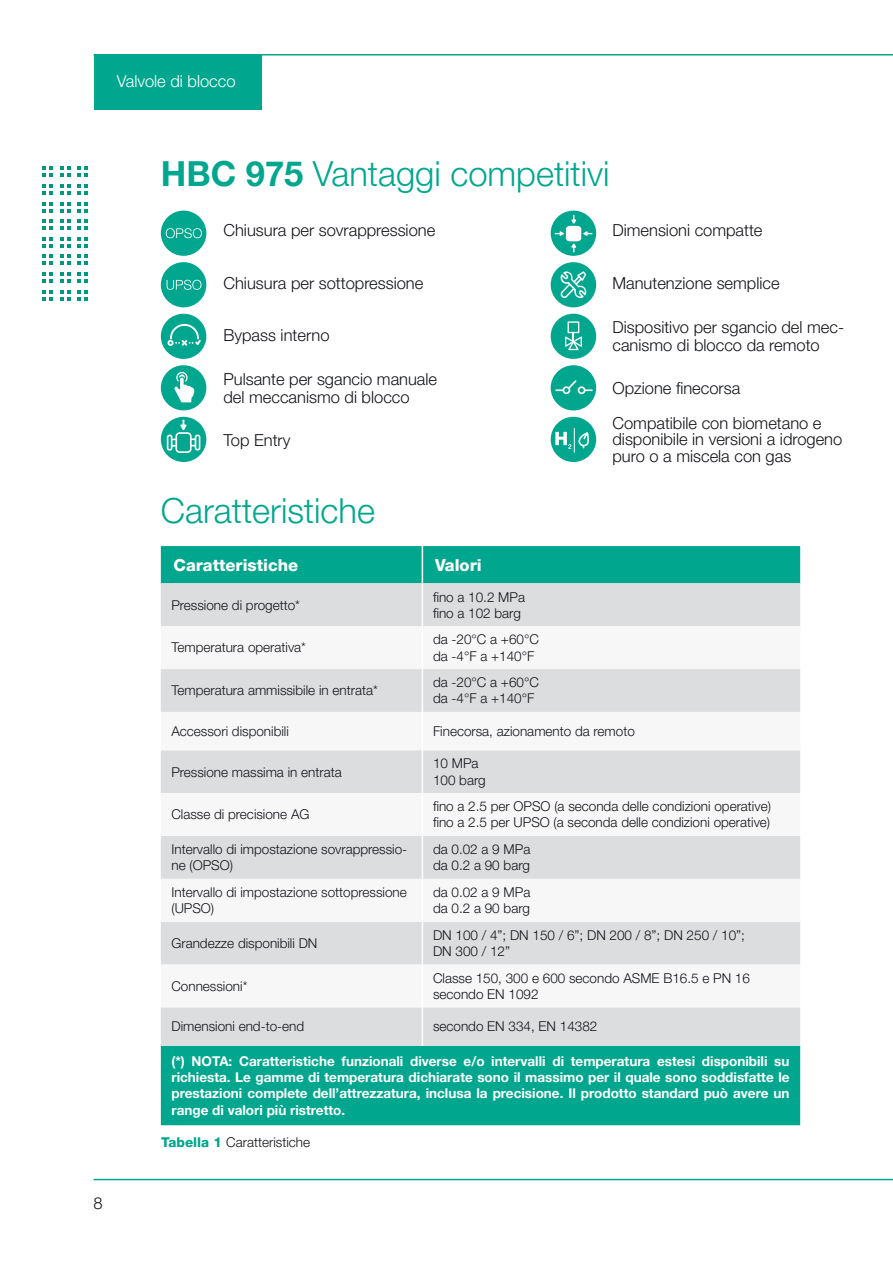
<style>
.page{position:relative;width:893px;height:1263px;background:#fff}
.page>*{position:absolute;margin:0;border:0;box-sizing:border-box;transform-origin:0 0}
.Titoletto{font:300 34.5px "Helvetica Neue LT Pro";color:#00a78e}
.bullet_non_puntato{font:300 16.5px/18px "Helvetica Neue LT Pro";color:#121418}
.Testo{font:300 16.5px/16.5px "Helvetica Neue LT Pro";color:#121418}
.titoli_tabella_bianc{font:800 16.5px "Helvetica Neue LT Pro";color:#fff}
.t1{font:300 16.5px "Helvetica Neue LT Pro";color:#fff}
.testo_tabella{font:300 13.5px/16.2px "Helvetica Neue LT Pro";color:#121418}
.testo_tabella-2{font:700 13.5px/16.2px "Helvetica Neue LT Pro";color:#fff;text-align:justify}
.s1{font-weight:700}
.s2{font-weight:800;color:#00a78e}
</style>
<div class="page">
<div style="left:94px;top:55px;width:167px;height:55px;background:#00a78e"></div>
<hr style="left:94px;top:1179px;width:799px;height:1px;background:#00a78e">
<hr style="left:94px;top:54px;width:799px;height:2px;background:#00a78e">
<svg style="left:42px;top:167px;width:11px;height:10px"></svg>
<svg style="left:60px;top:167px;width:11px;height:10px"></svg>
<svg style="left:78px;top:167px;width:10px;height:10px"></svg>
<svg style="left:42px;top:184px;width:11px;height:11px"></svg>
<svg style="left:60px;top:184px;width:11px;height:11px"></svg>
<svg style="left:78px;top:184px;width:10px;height:11px"></svg>
<svg style="left:42px;top:202px;width:11px;height:10px"></svg>
<svg style="left:60px;top:202px;width:11px;height:10px"></svg>
<svg style="left:78px;top:202px;width:10px;height:10px"></svg>
<svg style="left:42px;top:219px;width:11px;height:11px"></svg>
<svg style="left:60px;top:219px;width:11px;height:11px"></svg>
<svg style="left:78px;top:219px;width:10px;height:11px"></svg>
<svg style="left:42px;top:237px;width:11px;height:11px"></svg>
<svg style="left:60px;top:237px;width:11px;height:11px"></svg>
<svg style="left:78px;top:237px;width:10px;height:11px"></svg>
<svg style="left:42px;top:255px;width:11px;height:10px"></svg>
<svg style="left:60px;top:255px;width:11px;height:10px"></svg>
<svg style="left:78px;top:255px;width:10px;height:10px"></svg>
<svg style="left:42px;top:272px;width:11px;height:11px"></svg>
<svg style="left:60px;top:272px;width:11px;height:11px"></svg>
<svg style="left:78px;top:272px;width:10px;height:11px"></svg>
<svg style="left:42px;top:290px;width:11px;height:10px"></svg>
<svg style="left:60px;top:290px;width:11px;height:10px"></svg>
<svg style="left:78px;top:290px;width:10px;height:10px"></svg>
<div style="left:161px;top:211px;width:45px;height:45px;background:#00a78e;border-radius:50%"></div>
<svg style="left:165px;top:214px;width:38px;height:38px"></svg>
<div style="left:551px;top:211px;width:45px;height:45px;background:#00a78e;border-radius:50%"></div>
<svg style="left:555px;top:215px;width:37px;height:37px"></svg>
<div style="left:161px;top:365px;width:45px;height:45px;background:#00a78e;border-radius:50%"></div>
<svg style="left:174px;top:372px;width:20px;height:30px"></svg>
<div style="left:551px;top:365px;width:45px;height:45px;background:#00a78e;border-radius:50%"></div>
<svg style="left:555px;top:380px;width:38px;height:14px"></svg>
<div style="left:161px;top:417px;width:45px;height:45px;background:#00a78e;border-radius:50%"></div>
<svg style="left:167px;top:420px;width:33px;height:33px"></svg>
<div style="left:161px;top:314px;width:45px;height:45px;background:#00a78e;border-radius:50%"></div>
<svg style="left:167px;top:324px;width:34px;height:22px"></svg>
<div style="left:551px;top:314px;width:45px;height:45px;background:#00a78e;border-radius:50%"></div>
<svg style="left:565px;top:321px;width:17px;height:29px"></svg>
<div style="left:161px;top:262px;width:45px;height:45px;background:#00a78e;border-radius:50%"></div>
<svg style="left:167px;top:280px;width:34px;height:10px"></svg>
<div style="left:551px;top:262px;width:45px;height:45px;background:#00a78e;border-radius:50%"></div>
<svg style="left:560px;top:271px;width:27px;height:27px"></svg>
<div style="left:551px;top:417px;width:45px;height:45px;background:#00a78e;border-radius:50%"></div>
<svg style="left:555px;top:428px;width:34px;height:24px"></svg>
<div style="left:161px;top:546px;width:639px;height:579px;background:#00a78e"></div>
<div style="left:161px;top:583px;width:639px;height:463px;background:#dcdddf"></div>
<svg style="left:161px;top:626px;width:639px;height:381px"></svg>
<hr style="left:422px;top:626px;width:1px;height:43px;background:#fff">
<hr style="left:422px;top:669px;width:1px;height:43px;background:#fff">
<hr style="left:422px;top:712px;width:1px;height:38px;background:#fff">
<hr style="left:422px;top:750px;width:1px;height:43px;background:#fff">
<hr style="left:422px;top:793px;width:1px;height:43px;background:#fff">
<hr style="left:422px;top:836px;width:1px;height:43px;background:#fff">
<hr style="left:422px;top:879px;width:1px;height:43px;background:#fff">
<hr style="left:422px;top:922px;width:1px;height:42px;background:#fff">
<hr style="left:422px;top:964px;width:1px;height:43px;background:#fff">
<hr style="left:422px;top:1007px;width:1px;height:39px;background:#fff">
<hr style="left:422px;top:583px;width:1px;height:43px;background:#fff">
<hr style="left:422px;top:546px;width:1px;height:37px;background:#fff">
<p class="t1" style="left:117px;top:71px;width:120px">Valvole di blocco</p>
<p class="Testo" style="left:94px;top:1195px;width:11px">8</p>
<p class="Titoletto" style="left:161px;top:153px;width:450px"><span class="s1">HBC 975</span> Vantaggi competitivi</p>
<p class="bullet_non_puntato" style="left:223px;top:221px;width:213px">Chiusura per sovrappressione</p>
<p class="bullet_non_puntato" style="left:223px;top:274px;width:201px">Chiusura per sottopressione</p>
<p class="bullet_non_puntato" style="left:223px;top:326px;width:108px">Bypass interno</p>
<p class="bullet_non_puntato" style="left:223px;top:370px;width:215px">Pulsante per sgancio manuale del meccanismo di blocco</p>
<p class="bullet_non_puntato" style="left:223px;top:431px;width:68px">Top Entry</p>
<p class="Titoletto" style="left:161px;top:489px;width:216px">Caratteristiche</p>
<p class="titoli_tabella_bianc" style="left:174px;top:555px;width:126px">Caratteristiche</p>
<p class="titoli_tabella_bianc" style="left:435px;top:555px;width:48px">Valori</p>
<p class="testo_tabella" style="left:171px;top:596px;width:130px">Pressione di progetto*</p>
<p class="testo_tabella" style="left:433px;top:588px;width:94px">fino a 10.2 MPa</p>
<p class="testo_tabella" style="left:433px;top:604px;width:90px">fino a 102 barg</p>
<p class="testo_tabella" style="left:171px;top:639px;width:136px">Temperatura operativa*</p>
<p class="testo_tabella" style="left:171px;top:682px;width:208px">Temperatura ammissibile in entrata*</p>
<p class="testo_tabella" style="left:433px;top:631px;width:107px">da -20°C a +60°C</p>
<p class="testo_tabella" style="left:433px;top:647px;width:103px">da -4°F a +140°F</p>
<p class="testo_tabella" style="left:433px;top:674px;width:107px">da -20°C a +60°C</p>
<p class="testo_tabella" style="left:433px;top:690px;width:103px">da -4°F a +140°F</p>
<p class="bullet_non_puntato" style="left:612px;top:221px;width:152px">Dimensioni compatte</p>
<p class="bullet_non_puntato" style="left:612px;top:274px;width:169px">Manutenzione semplice</p>
<p class="bullet_non_puntato" style="left:612px;top:318px;width:233px">Dispositivo per sgancio del mec&shy;canismo di blocco da remoto</p>
<p class="bullet_non_puntato" style="left:612px;top:379px;width:129px">Opzione finecorsa</p>
<p class="Testo" style="left:612px;top:414px;width:231px">Compatibile con biometano e disponibile in versioni a idrogeno puro o a miscela con gas</p>
<p class="testo_tabella" style="left:171px;top:723px;width:119px">Accessori disponibili</p>
<p class="testo_tabella" style="left:433px;top:723px;width:203px">Finecorsa, azionamento da remoto</p>
<p class="testo_tabella" style="left:171px;top:763px;width:172px">Pressione massima in entrata</p>
<p class="testo_tabella" style="left:433px;top:755px;width:47px">10 MPa</p>
<p class="testo_tabella" style="left:433px;top:771px;width:54px">100 barg</p>
<p class="testo_tabella" style="left:171px;top:806px;width:140px">Classe di precisione AG</p>
<p class="testo_tabella" style="left:433px;top:798px;width:339px">fino a 2.5 per OPSO (a seconda delle condizioni operative)</p>
<p class="testo_tabella" style="left:433px;top:814px;width:339px">fino a 2.5 per UPSO (a seconda delle condizioni operative)</p>
<p class="testo_tabella" style="left:171px;top:841px;width:237px">Intervallo di impostazione sovrappressio&shy;ne (OPSO)</p>
<p class="testo_tabella" style="left:433px;top:841px;width:99px">da 0.02 a 9 MPa</p>
<p class="testo_tabella" style="left:433px;top:857px;width:99px">da 0.2 a 90 barg</p>
<p class="testo_tabella" style="left:171px;top:884px;width:237px">Intervallo di impostazione sottopressione (UPSO)</p>
<p class="testo_tabella" style="left:433px;top:884px;width:99px">da 0.02 a 9 MPa</p>
<p class="testo_tabella" style="left:433px;top:900px;width:99px">da 0.2 a 90 barg</p>
<p class="testo_tabella" style="left:171px;top:935px;width:148px">Grandezze disponibili DN</p>
<p class="testo_tabella" style="left:433px;top:927px;width:313px">DN 100 / 4”; DN 150 / 6”; DN 200 / 8”; DN 250 / 10”;<br>DN 300 / 12”</p>
<p class="testo_tabella" style="left:171px;top:977px;width:78px">Connessioni*</p>
<p class="testo_tabella" style="left:433px;top:969px;width:318px">Classe 150, 300 e 600 secondo ASME B16.5 e PN 16 secondo EN 1092</p>
<p class="testo_tabella" style="left:171px;top:1018px;width:134px">Dimensioni end-to-end</p>
<p class="testo_tabella" style="left:433px;top:1018px;width:166px">secondo EN 334, EN 14382</p>
<p class="testo_tabella-2" style="left:171px;top:1053px;width:620px">(*) NOTA: Caratteristiche funzionali diverse e/o intervalli di temperatura estesi disponibili su richiesta. Le gamme di temperatura dichiarate sono il massimo per il quale sono soddisfatte le prestazioni complete dell’attrezzatura, inclusa la precisione. Il prodotto standard può avere un range di valori più ristretto.</p>
<p class="testo_tabella" style="left:161px;top:1134px;width:150px"><span class="s2">Tabella 1</span> Caratteristiche</p>
</div>
